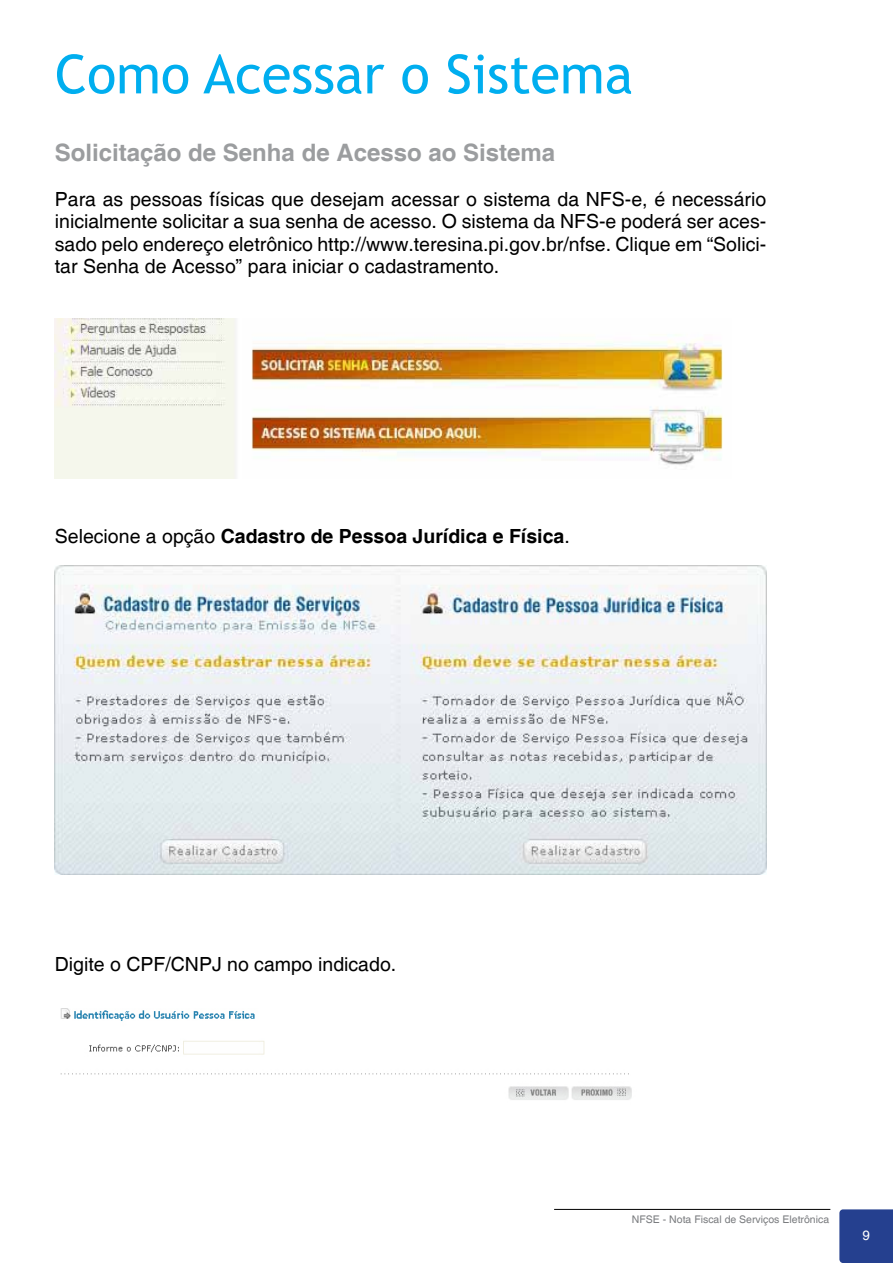
<style>
.page{position:relative;width:893px;height:1263px;background:#fff}
.page>*{position:absolute;margin:0;border:0;box-sizing:border-box;transform-origin:0 0}
.t1{font:54px "Trebuchet MS";color:#00aeef}
.t2{font:700 24px "Helvetica";color:#9b9d9f}
.t3{font:19.5px/22.5px "Helvetica";color:#000;text-align:justify}
.t4{font:700 19.5px "Helvetica";color:#000}
.t5{font:13.5px "Helvetica";color:#fff}
.t6{font:10.5px "Helvetica";color:#797b7e}
.s1{font-weight:400}
</style>
<div class="page">
<div style="left:839px;top:1209px;width:54px;height:54px;background:#25408f"></div>
<hr style="left:554px;top:1209px;width:276px;height:1px;background:#000">
<img style="left:55px;top:318px;width:668px;height:160px">
<img style="left:55px;top:566px;width:711px;height:309px">
<img style="left:60px;top:1008px;width:572px;height:92px">
<h1 class="t1" style="left:55px;top:42px;width:580px">Como Acessar o Sistema</h1>
<p class="t2" style="left:55px;top:138px;width:502px">Solicitação de Senha de Acesso ao Sistema</p>
<p class="t3" style="left:55px;top:188px;width:713px">Para as pessoas físicas que desejam acessar o sistema da NFS-e, é necessário inicialmente solicitar a sua senha de acesso. O sistema da NFS-e poderá ser aces&shy;sado pelo endereço eletrônico http://www.teresina.pi.gov.br/nfse. Clique em “Solici&shy;tar Senha de Acesso” para iniciar o cadastramento.</p>
<p class="t4" style="left:55px;top:525px;width:516px"><span class="s1">Selecione a opção</span> Cadastro de Pessoa Jurídica e Física<span class="s1">.</span></p>
<p class="t3" style="left:55px;top:953px;width:343px">Digite o CPF/CNPJ no campo indicado.</p>
<p class="t6" style="left:632px;top:1213px;width:199px">NFSE - Nota Fiscal de Serviços Eletrônica</p>
<p class="t5" style="left:862px;top:1228px;width:9px">9</p>
</div>
